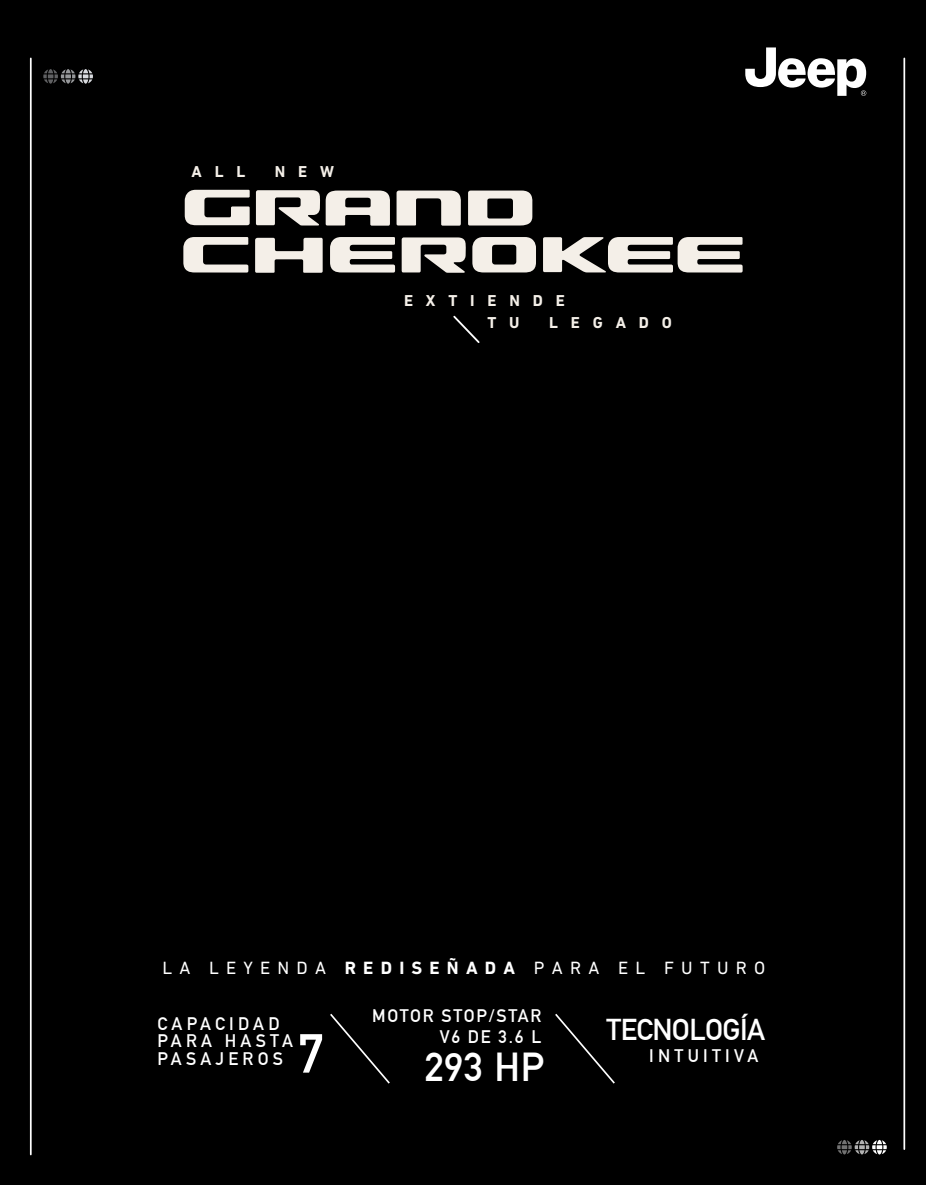
<style>
.page{position:relative;width:926px;height:1185px;background:#fff}
.page>*{position:absolute;margin:0;border:0;box-sizing:border-box;transform-origin:0 0}
.t1{font:700 54px "DIN Alternate";color:#fff}
.t2{font:700 39.6px "DIN Alternate";color:#fff}
.t3{font:700 29.55px "DIN Alternate";letter-spacing:-.02em;color:#fff}
.t4{font:18px "DIN Next LT Pro";letter-spacing:.4em;color:#fff}
.t5{font:700 17.85px/17.7px "DIN Alternate";letter-spacing:.24em;color:#fff}
.t6{font:700 17.85px/21px "DIN Alternate";letter-spacing:.1em;color:#fff;text-align:right}
.t7{font:700 16.05px/22.5px "DIN Next LT Pro";letter-spacing:.8em;color:#f4efe8}
.s1{font-weight:700}
</style>
<div class="page">
<div style="left:0;top:510px;width:926px;height:99px;background:#000"></div>
<div style="left:0;top:0;width:926px;height:510px;background:#000"></div>
<div style="left:0;top:609px;width:926px;height:576px;background:#000"></div>
<svg style="left:43px;top:69px;width:50px;height:15px"></svg>
<svg style="left:837px;top:1140px;width:49px;height:15px"></svg>
<hr style="left:30px;top:58px;width:2px;height:1097px;background:#fff">
<hr style="left:903px;top:58px;width:2px;height:1091px;background:#fff">
<svg style="left:745px;top:47px;width:121px;height:49px"></svg>
<svg style="left:453px;top:315px;width:27px;height:28px"></svg>
<svg style="left:185px;top:190px;width:65px;height:35px"></svg>
<svg style="left:183px;top:237px;width:65px;height:36px"></svg>
<svg style="left:401px;top:237px;width:65px;height:36px"></svg>
<svg style="left:256px;top:190px;width:134px;height:36px"></svg>
<svg style="left:396px;top:191px;width:65px;height:35px"></svg>
<svg style="left:255px;top:238px;width:67px;height:35px"></svg>
<svg style="left:330px;top:237px;width:65px;height:36px"></svg>
<svg style="left:543px;top:237px;width:199px;height:36px"></svg>
<svg style="left:472px;top:237px;width:64px;height:35px"></svg>
<svg style="left:468px;top:191px;width:64px;height:35px"></svg>
<svg style="left:330px;top:1013px;width:60px;height:71px"></svg>
<svg style="left:555px;top:1013px;width:60px;height:71px"></svg>
<p class="t7" style="left:192px;top:161px;width:55px">ALL</p>
<p class="t7" style="left:275px;top:161px;width:61px">NEW</p>
<p class="t7" style="left:487px;top:289px;width:79px;text-indent:-83px">EXTIENDE<br>T U</p>
<p class="t7" style="left:549px;top:311px;width:124px">LEGADO</p>
<p class="t4" style="left:162px;top:958px;width:604px">LA LEYENDA <span class="s1">REDISEÑADA</span> PARA EL FUTURO</p>
<p class="t5" style="left:157px;top:1013px;width:137px">CAPACIDAD<br>PARA HASTA<br>PASAJEROS</p>
<h1 class="t1" style="left:297px;top:1013px;width:27px">7</h1>
<p class="t6" style="left:372px;top:1004px;width:171px">MOTOR STOP/STAR<br>V6 DE 3.6 L</p>
<h2 class="t2" style="left:424px;top:1037px;width:121px">293 HP</h2>
<h3 class="t3" style="left:606px;top:1007px;width:160px">TECNOLOGÍA</h3>
<p class="t5" style="left:649px;top:1046px;width:110px">INTUITIVA</p>
</div>
